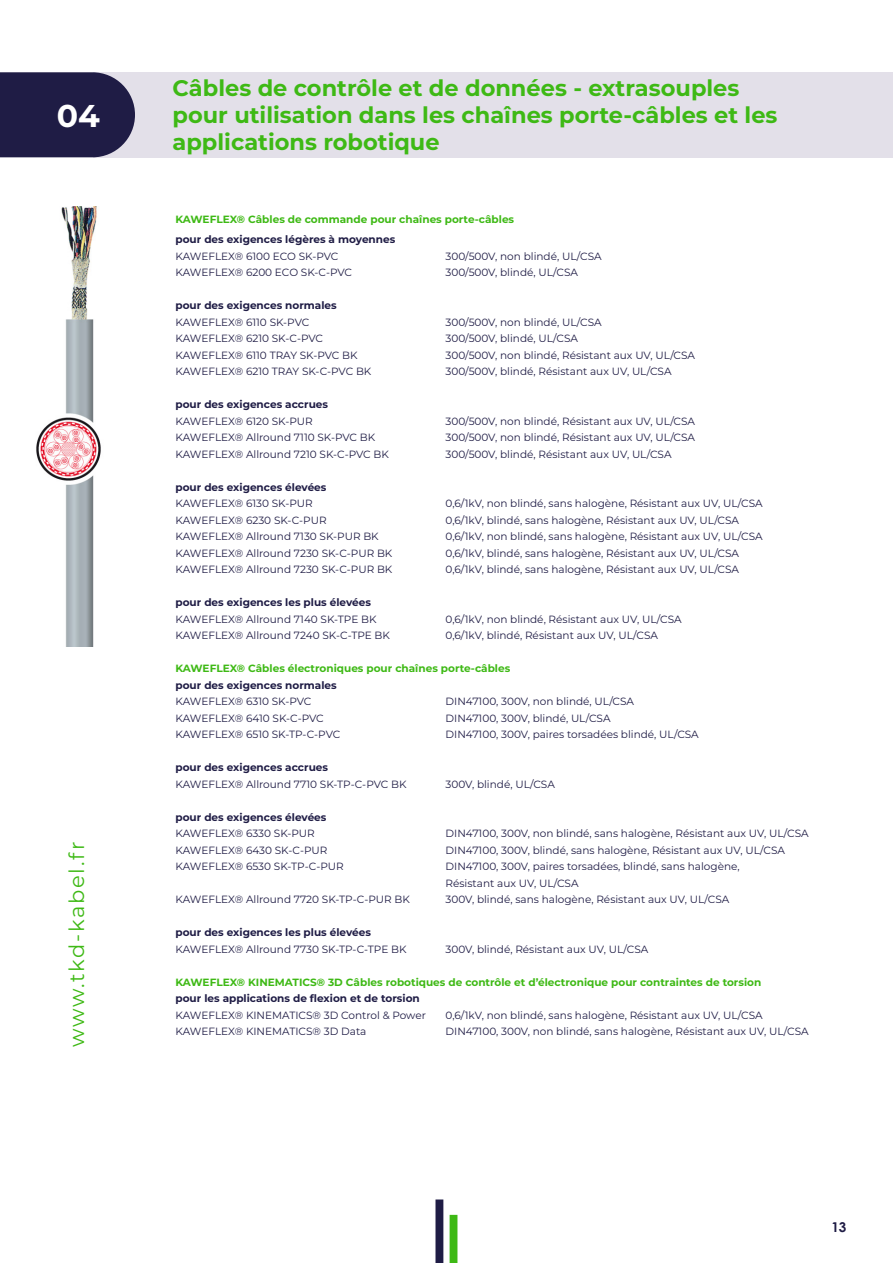
<style>
.page{position:relative;width:893px;height:1263px;background:#fff}
.page>*{position:absolute;margin:0;border:0;box-sizing:border-box;transform-origin:0 0}
.t1{font:700 31.5px "Montserrat";color:#fff}
.t2{font:700 22.5px/27px "Montserrat";color:#3eb915}
.t3{font:21px "Montserrat";letter-spacing:.075em;color:#3eb915}
.t4{font:700 13.5px "Century Gothic";color:#1f1c45}
.t5{font:10.5px/16.5px "Montserrat";color:#1f1c45}
.t6{font:700 10.5px "Montserrat";color:#1f1c45}
.t7{font:700 10.5px "Montserrat";color:#3eb915}
</style>
<div class="page">
<div style="left:94px;top:72px;width:799px;height:85px;background:#e3e0e9"></div>
<svg style="left:0;top:72px;width:135px;height:85px;background:#2c2950"></svg>
<img style="left:36px;top:206px;width:65px;height:440px">
<div style="left:435px;top:1199px;width:8px;height:64px;background:#1f1c45"></div>
<div style="left:450px;top:1215px;width:7px;height:48px;background:#3eb915"></div>
<h1 class="t1" style="left:57px;top:93px;width:45px">04</h1>
<h3 class="t3" style="left:62px;top:1047px;width:207px;rotate:-90deg">www.tkd-kabel.fr</h3>
<h2 class="t2" style="left:173px;top:73px;width:606px">Câbles de contrôle et de données - extrasouples pour utilisation dans les chaînes porte-câbles et les applications robotique</h2>
<p class="t7" style="left:176px;top:211px;width:340px">KAWEFLEX® Câbles de commande pour chaînes porte-câbles</p>
<p class="t6" style="left:176px;top:232px;width:221px">pour des exigences légères à moyennes</p>
<p class="t5" style="left:176px;top:247px;width:164px">KAWEFLEX® 6100 ECO SK-PVC</p>
<p class="t5" style="left:445px;top:247px;width:158px">300/500V, non blindé, UL/CSA</p>
<p class="t5" style="left:175px;top:264px;width:178px">KAWEFLEX® 6200 ECO SK-C-PVC</p>
<p class="t5" style="left:445px;top:264px;width:134px">300/500V, blindé, UL/CSA</p>
<p class="t6" style="left:175px;top:298px;width:163px">pour des exigences normales</p>
<p class="t5" style="left:175px;top:313px;width:135px">KAWEFLEX® 6110 SK-PVC</p>
<p class="t5" style="left:445px;top:313px;width:158px">300/500V, non blindé, UL/CSA</p>
<p class="t5" style="left:175px;top:330px;width:149px">KAWEFLEX® 6210 SK-C-PVC</p>
<p class="t5" style="left:445px;top:330px;width:134px">300/500V, blindé, UL/CSA</p>
<p class="t5" style="left:175px;top:346px;width:184px">KAWEFLEX® 6110 TRAY SK-PVC BK</p>
<p class="t5" style="left:445px;top:346px;width:251px">300/500V, non blindé, Résistant aux UV, UL/CSA</p>
<p class="t5" style="left:175px;top:363px;width:197px">KAWEFLEX® 6210 TRAY SK-C-PVC BK</p>
<p class="t5" style="left:445px;top:363px;width:228px">300/500V, blindé, Résistant aux UV, UL/CSA</p>
<p class="t6" style="left:175px;top:397px;width:154px">pour des exigences accrues</p>
<p class="t5" style="left:175px;top:412px;width:139px">KAWEFLEX® 6120 SK-PUR</p>
<p class="t5" style="left:445px;top:412px;width:251px">300/500V, non blindé, Résistant aux UV, UL/CSA</p>
<p class="t5" style="left:175px;top:429px;width:201px">KAWEFLEX® Allround 7110 SK-PVC BK</p>
<p class="t5" style="left:445px;top:429px;width:251px">300/500V, non blindé, Résistant aux UV, UL/CSA</p>
<p class="t5" style="left:175px;top:445px;width:215px">KAWEFLEX® Allround 7210 SK-C-PVC BK</p>
<p class="t5" style="left:445px;top:445px;width:228px">300/500V, blindé, Résistant aux UV, UL/CSA</p>
<p class="t6" style="left:175px;top:479px;width:152px">pour des exigences élevées</p>
<p class="t5" style="left:175px;top:495px;width:139px">KAWEFLEX® 6130 SK-PUR</p>
<p class="t5" style="left:445px;top:495px;width:319px">0,6/1kV, non blindé, sans halogène, Résistant aux UV, UL/CSA</p>
<p class="t5" style="left:175px;top:511px;width:153px">KAWEFLEX® 6230 SK-C-PUR</p>
<p class="t5" style="left:445px;top:511px;width:295px">0,6/1kV, blindé, sans halogène, Résistant aux UV, UL/CSA</p>
<p class="t5" style="left:175px;top:528px;width:205px">KAWEFLEX® Allround 7130 SK-PUR BK</p>
<p class="t5" style="left:445px;top:528px;width:319px">0,6/1kV, non blindé, sans halogène, Résistant aux UV, UL/CSA</p>
<p class="t5" style="left:175px;top:544px;width:218px">KAWEFLEX® Allround 7230 SK-C-PUR BK</p>
<p class="t5" style="left:445px;top:544px;width:295px">0,6/1kV, blindé, sans halogène, Résistant aux UV, UL/CSA</p>
<p class="t5" style="left:175px;top:561px;width:218px">KAWEFLEX® Allround 7230 SK-C-PUR BK</p>
<p class="t5" style="left:445px;top:561px;width:295px">0,6/1kV, blindé, sans halogène, Résistant aux UV, UL/CSA</p>
<p class="t6" style="left:175px;top:595px;width:197px">pour des exigences les plus élevées</p>
<p class="t5" style="left:175px;top:610px;width:202px">KAWEFLEX® Allround 7140 SK-TPE BK</p>
<p class="t5" style="left:445px;top:610px;width:238px">0,6/1kV, non blindé, Résistant aux UV, UL/CSA</p>
<p class="t5" style="left:175px;top:627px;width:216px">KAWEFLEX® Allround 7240 SK-C-TPE BK</p>
<p class="t5" style="left:445px;top:627px;width:214px">0,6/1kV, blindé, Résistant aux UV, UL/CSA</p>
<p class="t7" style="left:175px;top:661px;width:336px">KAWEFLEX® Câbles électroniques pour chaînes porte-câbles</p>
<p class="t6" style="left:175px;top:677px;width:163px">pour des exigences normales</p>
<p class="t5" style="left:175px;top:693px;width:137px">KAWEFLEX® 6310 SK-PVC</p>
<p class="t5" style="left:445px;top:693px;width:190px">DIN47100, 300V, non blindé, UL/CSA</p>
<p class="t5" style="left:175px;top:709px;width:150px">KAWEFLEX® 6410 SK-C-PVC</p>
<p class="t5" style="left:445px;top:709px;width:167px">DIN47100, 300V, blindé, UL/CSA</p>
<p class="t5" style="left:175px;top:726px;width:166px">KAWEFLEX® 6510 SK-TP-C-PVC</p>
<p class="t5" style="left:445px;top:726px;width:255px">DIN47100, 300V, paires torsadées blindé, UL/CSA</p>
<p class="t6" style="left:175px;top:760px;width:154px">pour des exigences accrues</p>
<p class="t5" style="left:175px;top:775px;width:232px">KAWEFLEX® Allround 7710 SK-TP-C-PVC BK</p>
<p class="t5" style="left:445px;top:775px;width:111px">300V, blindé, UL/CSA</p>
<p class="t6" style="left:175px;top:809px;width:152px">pour des exigences élevées</p>
<p class="t5" style="left:175px;top:825px;width:141px">KAWEFLEX® 6330 SK-PUR</p>
<p class="t5" style="left:445px;top:825px;width:365px">DIN47100, 300V, non blindé, sans halogène, Résistant aux UV, UL/CSA</p>
<p class="t5" style="left:175px;top:841px;width:153px">KAWEFLEX® 6430 SK-C-PUR</p>
<p class="t5" style="left:445px;top:841px;width:341px">DIN47100, 300V, blindé, sans halogène, Résistant aux UV, UL/CSA</p>
<p class="t5" style="left:175px;top:858px;width:170px">KAWEFLEX® 6530 SK-TP-C-PUR</p>
<p class="t5" style="left:445px;top:858px;width:296px">DIN47100, 300V, paires torsadées, blindé, sans halogène,<br>Résistant aux UV, UL/CSA</p>
<p class="t5" style="left:175px;top:891px;width:236px">KAWEFLEX® Allround 7720 SK-TP-C-PUR BK</p>
<p class="t5" style="left:445px;top:891px;width:285px">300V, blindé, sans halogène, Résistant aux UV, UL/CSA</p>
<p class="t6" style="left:175px;top:925px;width:197px">pour des exigences les plus élevées</p>
<p class="t5" style="left:175px;top:940px;width:233px">KAWEFLEX® Allround 7730 SK-TP-C-TPE BK</p>
<p class="t5" style="left:445px;top:940px;width:204px">300V, blindé, Résistant aux UV, UL/CSA</p>
<p class="t7" style="left:175px;top:974px;width:587px">KAWEFLEX® KINEMATICS® 3D Câbles robotiques de contrôle et d’électronique pour contraintes de torsion</p>
<p class="t6" style="left:175px;top:991px;width:246px">pour les applications de flexion et de torsion</p>
<p class="t5" style="left:175px;top:1006px;width:252px">KAWEFLEX® KINEMATICS® 3D Control &amp; Power</p>
<p class="t5" style="left:445px;top:1006px;width:319px">0,6/1kV, non blindé, sans halogène, Résistant aux UV, UL/CSA</p>
<p class="t5" style="left:175px;top:1023px;width:192px">KAWEFLEX® KINEMATICS® 3D Data</p>
<p class="t5" style="left:445px;top:1023px;width:365px">DIN47100, 300V, non blindé, sans halogène, Résistant aux UV, UL/CSA</p>
<p class="t4" style="left:831px;top:1217px;width:17px">13</p>
</div>
